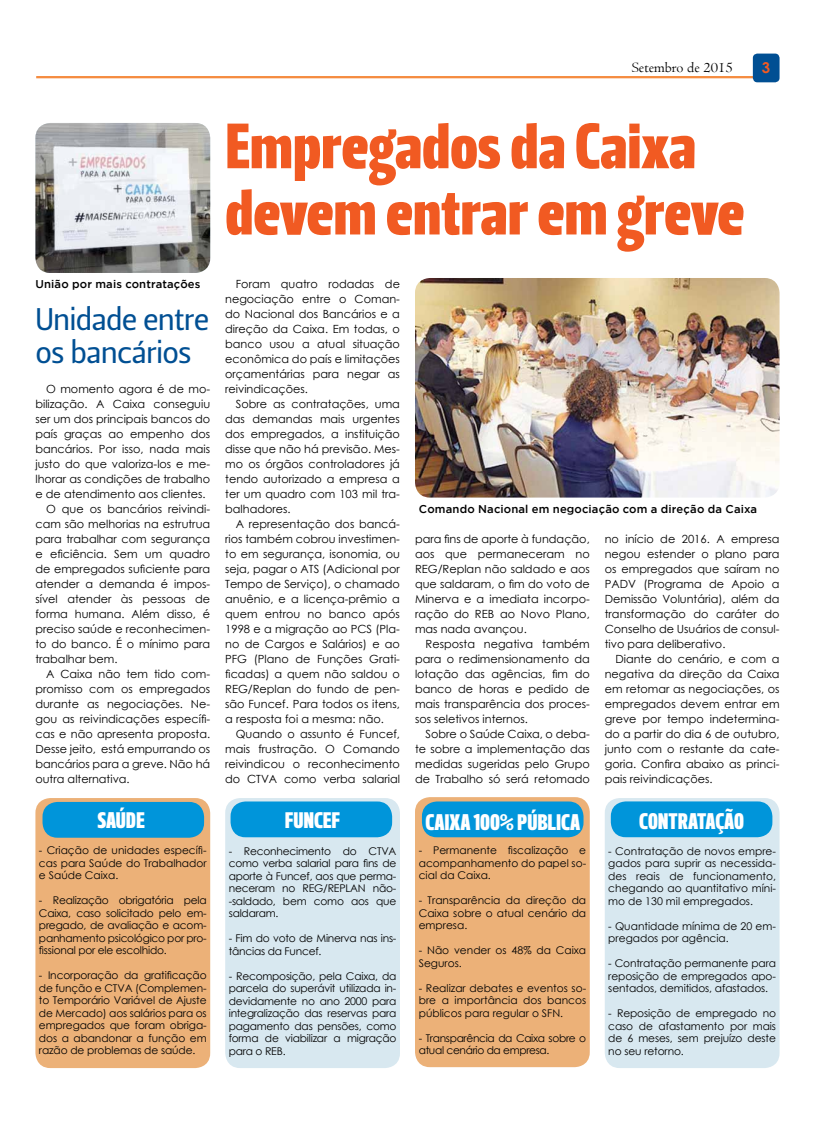
<style>
.page{position:relative;width:815px;height:1134px;background:#fff}
.page>*{position:absolute;margin:0;border:0;box-sizing:border-box;transform-origin:0 0}
.t1{font:63.75px/66.2px "Leitura Headline Sans";letter-spacing:-.01em;color:#f15a22}
.t2{font:31.25px/32.5px "Leitura Sans Grot 2";letter-spacing:-.03em;color:#004f93}
.t3{font:22.5px "Leitura Headline Sans";letter-spacing:-.005em;color:#fff}
.t4{font:15px "Centaur";color:#000}
.t5{font:700 15px "Century Gothic";color:#f15a22}
.t6{font:11.25px/15px "Century Gothic";color:#000;text-align:justify}
.t7{font:500 11.25px "Gotham";letter-spacing:.015em;color:#000}
.t8{font:10.62px/12.5px "Century Gothic";letter-spacing:-.01em;color:#000;text-align:justify}
.t9{font:10.62px/12.5px "Century Gothic";letter-spacing:-.03em;color:#000}
</style>
<div class="page">
<hr style="left:36px;top:76px;width:742px;height:1px;background:#f37011">
<hr style="left:36px;top:78px;width:742px;height:1px;background:#f37011">
<div style="left:753px;top:54px;width:27px;height:28px;background:#004f93;border-radius:5px"></div>
<div style="left:35px;top:798px;width:175px;height:270px;background:#ecb178;border-radius:15px"></div>
<img style="left:415px;top:278px;width:365px;height:220px">
<img style="left:35px;top:123px;width:175px;height:150px">
<div style="left:225px;top:798px;width:175px;height:270px;background:#d8e8f0;border-radius:15px"></div>
<div style="left:605px;top:798px;width:175px;height:270px;background:#d8e8f0;border-radius:15px"></div>
<div style="left:415px;top:797px;width:175px;height:270px;background:#ecb178;border-radius:15px"></div>
<div style="left:43px;top:802px;width:161px;height:36px;background:#0095da;border-radius:15px"></div>
<div style="left:231px;top:801px;width:161px;height:36px;background:#0095da;border-radius:15px"></div>
<div style="left:422px;top:801px;width:162px;height:36px;background:#0095da;border-radius:15px"></div>
<div style="left:611px;top:801px;width:161px;height:36px;background:#0095da;border-radius:15px"></div>
<h3 class="t4" style="left:632px;top:58px;width:102px">Setembro de 2015</h3>
<h3 class="t5" style="left:762px;top:56px;width:10px">3</h3>
<p class="t7" style="left:35px;top:278px;width:167px">União por mais contratações</p>
<h2 class="t2" style="left:35px;top:304px;width:176px">Unidade entre os bancários</h2>
<p class="t6" style="left:46px;top:381px;width:166px">O momento agora é de mo-</p>
<p class="t6" style="left:35px;top:396px;width:176px">bilização. A Caixa conseguiu</p>
<p class="t6" style="left:35px;top:411px;width:176px">ser um dos principais bancos do</p>
<p class="t6" style="left:35px;top:426px;width:176px">país graças ao empenho dos</p>
<p class="t6" style="left:35px;top:441px;width:176px">bancários. Por isso, nada mais</p>
<p class="t6" style="left:35px;top:456px;width:176px">justo do que valoriza-los e me-</p>
<p class="t6" style="left:35px;top:471px;width:176px">lhorar as condições de trabalho</p>
<p class="t6" style="left:35px;top:486px;width:172px">e de atendimento aos clientes.</p>
<p class="t6" style="left:46px;top:501px;width:166px">O que os bancários reivindi-</p>
<p class="t6" style="left:35px;top:516px;width:176px">cam são melhorias na estrutrua</p>
<p class="t6" style="left:35px;top:531px;width:176px">para trabalhar com segurança</p>
<p class="t6" style="left:35px;top:546px;width:176px">e eficiência. Sem um quadro</p>
<p class="t6" style="left:35px;top:561px;width:176px">de empregados suficiente para</p>
<p class="t6" style="left:35px;top:576px;width:176px">atender a demanda é impos-</p>
<p class="t6" style="left:35px;top:591px;width:176px">sível atender às pessoas de</p>
<p class="t6" style="left:35px;top:606px;width:176px">forma humana. Além disso, é</p>
<p class="t6" style="left:35px;top:621px;width:176px">preciso saúde e reconhecimen-</p>
<p class="t6" style="left:35px;top:636px;width:176px">to do banco. É o mínimo para</p>
<p class="t6" style="left:35px;top:651px;width:84px">trabalhar bem.</p>
<p class="t6" style="left:46px;top:666px;width:166px">A Caixa não tem tido com-</p>
<p class="t6" style="left:35px;top:681px;width:176px">promisso com os empregados</p>
<p class="t6" style="left:35px;top:696px;width:176px">durante as negociações. Ne-</p>
<p class="t6" style="left:35px;top:711px;width:176px">gou as reivindicações específi-</p>
<p class="t6" style="left:35px;top:726px;width:176px">cas e não apresenta proposta.</p>
<p class="t6" style="left:35px;top:741px;width:176px">Desse jeito, está empurrando os</p>
<p class="t6" style="left:35px;top:756px;width:176px">bancários para a greve. Não há</p>
<p class="t6" style="left:35px;top:771px;width:96px">outra alternativa.</p>
<h3 class="t3" style="left:97px;top:807px;width:49px">SAÚDE</h3>
<p class="t8" style="left:39px;top:844px;width:169px">- Criação de unidades específi&shy;cas para Saúde do Trabalhador e Saúde Caixa.</p>
<p class="t8" style="left:39px;top:894px;width:169px">- Realização obrigatória pela Caixa, caso solicitado pelo em&shy;pregado, de avaliação e acom&shy;panhamento psicológico por pro&shy;fissional por ele escolhido.</p>
<p class="t8" style="left:39px;top:969px;width:169px">- Incorporação da gratificação de função e CTVA (Complemen&shy;to Temporário Variável de Ajuste de Mercado) aos salários para os empregados que foram obriga&shy;dos a abandonar a função em razão de problemas de saúde.</p>
<h1 class="t1" style="left:225px;top:114px;width:521px">Empregados da Caixa devem entrar em greve</h1>
<p class="t6" style="left:225px;top:276px;width:176px;text-indent:11px">Foram quatro rodadas de negociação entre o Coman&shy;do Nacional dos Bancários e a direção da Caixa. Em todas, o banco usou a atual situação econômica do país e limitações orçamentárias para negar as reivindicações.</p>
<p class="t6" style="left:225px;top:396px;width:176px;text-indent:11px">Sobre as contratações, uma das demandas mais urgentes dos empregados, a instituição disse que não há previsão. Mes&shy;mo os órgãos controladores já tendo autorizado a empresa a ter um quadro com 103 mil tra&shy;balhadores.</p>
<p class="t6" style="left:225px;top:516px;width:176px;text-indent:11px">A representação dos bancá&shy;rios também cobrou investimen&shy;to em segurança, isonomia, ou seja, pagar o ATS (Adicional por Tempo de Serviço), o chamado anuênio, e a licença-prêmio a quem entrou no banco após 1998 e a migração ao PCS (Pla&shy;no de Cargos e Salários) e ao PFG (Plano de Funções Grati&shy;ficadas) a quem não saldou o REG/Replan do fundo de pen&shy;são Funcef. Para todos os itens, a resposta foi a mesma: não.</p>
<p class="t6" style="left:225px;top:726px;width:176px;text-indent:11px">Quando o assunto é Funcef, mais frustração. O Comando reivindicou o reconhecimento do CTVA como verba salarial</p>
<h3 class="t3" style="left:285px;top:807px;width:57px">FUNCEF</h3>
<p class="t8" style="left:229px;top:844px;width:169px">- Reconhecimento do CTVA como verba salarial para fins de aporte à Funcef, aos que perma&shy;neceram no REG/REPLAN não--saldado, bem como aos que saldaram.</p>
<p class="t8" style="left:229px;top:932px;width:169px">- Fim do voto de Minerva nas ins&shy;tâncias da Funcef.</p>
<p class="t8" style="left:229px;top:969px;width:169px">- Recomposição, pela Caixa, da parcela do superávit utilizada in&shy;devidamente no ano 2000 para integralização das reservas para pagamento das pensões, como forma de viabilizar a migração para o REB.</p>
<p class="t7" style="left:419px;top:503px;width:340px">Comando Nacional em negociação com a direção da Caixa</p>
<p class="t6" style="left:415px;top:531px;width:176px">para fins de aporte à fundação, aos que permaneceram no REG/Replan não saldado e aos que saldaram, o fim do voto de Minerva e a imediata incorpo&shy;ração do REB ao Novo Plano, mas nada avançou.</p>
<p class="t6" style="left:415px;top:636px;width:176px;text-indent:11px">Resposta negativa também para o redimensionamento da lotação das agências, fim do banco de horas e pedido de mais transparência dos proces&shy;sos seletivos internos.</p>
<p class="t6" style="left:415px;top:726px;width:176px;text-indent:11px">Sobre o Saúde Caixa, o deba&shy;te sobre a implementação das medidas sugeridas pelo Grupo de Trabalho só será retomado</p>
<p class="t6" style="left:605px;top:531px;width:176px">no início de 2016. A empresa negou estender o plano para os empregados que saíram no PADV (Programa de Apoio a Demissão Voluntária), além da transformação do caráter do Conselho de Usuários de consul&shy;tivo para deliberativo.</p>
<p class="t6" style="left:605px;top:651px;width:176px;text-indent:11px">Diante do cenário, e com a negativa da direção da Caixa em retomar as negociações, os empregados devem entrar em greve por tempo indetermina&shy;do a partir do dia 6 de outubro, junto com o restante da cate&shy;goria. Confira abaixo as princi&shy;pais reivindicações.</p>
<h3 class="t3" style="left:426px;top:808px;width:156px">CAIXA 100% PÚBLICA</h3>
<h3 class="t3" style="left:639px;top:808px;width:106px">CONTRATAÇÃO</h3>
<p class="t8" style="left:419px;top:844px;width:169px">- Permanente fiscalização e acompanhamento do papel so&shy;cial da Caixa.</p>
<p class="t8" style="left:419px;top:894px;width:169px">- Transparência da direção da Caixa sobre o atual cenário da empresa.</p>
<p class="t8" style="left:419px;top:944px;width:169px">- Não vender os 48% da Caixa<br>Seguros.</p>
<p class="t8" style="left:419px;top:981px;width:169px">- Realizar debates e eventos so&shy;bre a importância dos bancos públicos para regular o SFN.</p>
<p class="t9" style="left:419px;top:1031px;width:169px">- Transparência da Caixa sobre o atual cenário da empresa.</p>
<p class="t8" style="left:608px;top:844px;width:169px">- Contratação de novos empre&shy;gados para suprir as necessida&shy;des reais de funcionamento, chegando ao quantitativo míni&shy;mo de 130 mil empregados.</p>
<p class="t8" style="left:608px;top:919px;width:169px">- Quantidade mínima de 20 em&shy;pregados por agência.</p>
<p class="t8" style="left:608px;top:957px;width:169px">- Contratação permanente para reposição de empregados apo&shy;sentados, demitidos, afastados.</p>
<p class="t8" style="left:608px;top:1007px;width:169px">- Reposição de empregado no caso de afastamento por mais de 6 meses, sem prejuízo deste no seu retorno.</p>
</div>
